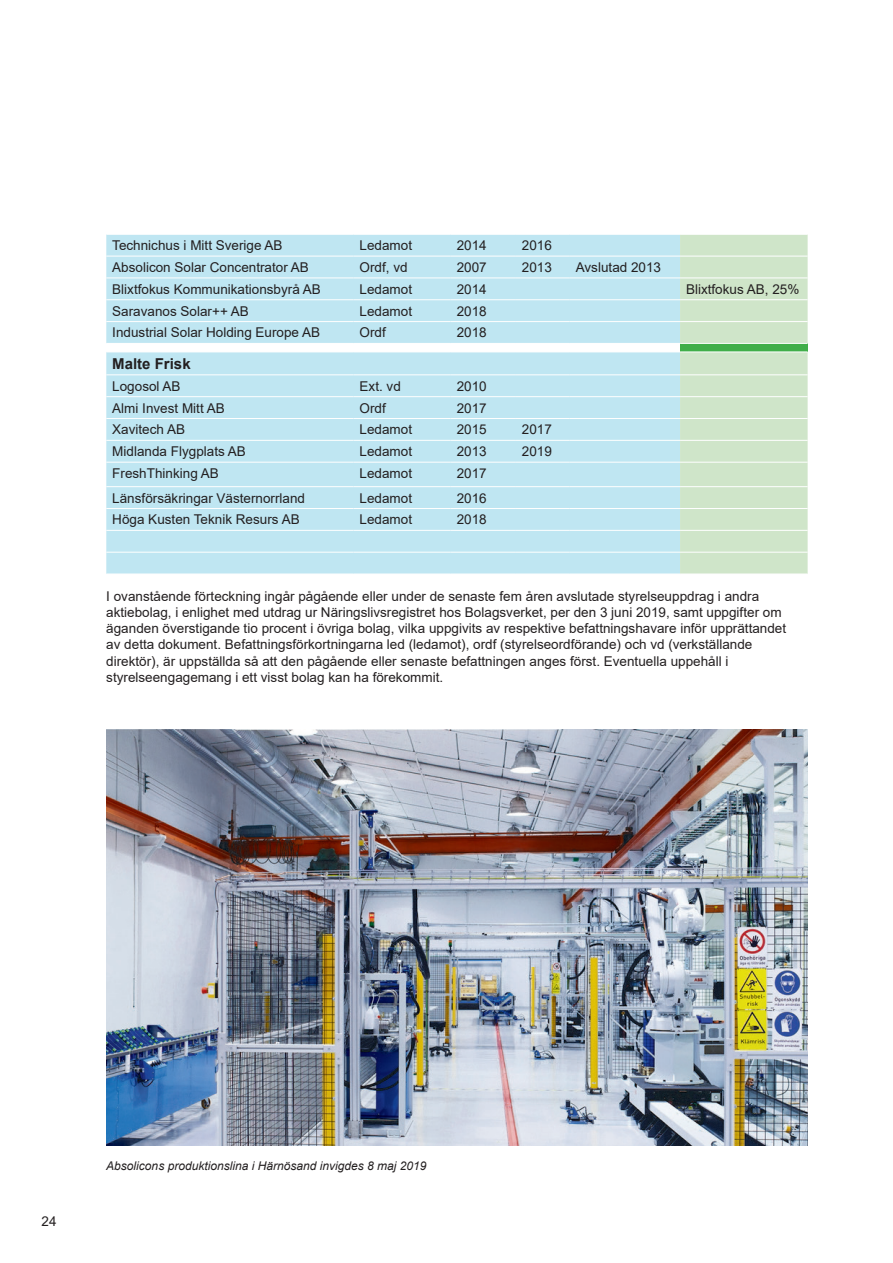
<style>
.page{position:relative;width:893px;height:1263px;background:#fff}
.page>*{position:absolute;margin:0;border:0;box-sizing:border-box;transform-origin:0 0}
.Rubrik_5__V{font:700 15px "Arial";color:#231f20}
.Rubrik_5__V-2{font:13.5px/16.2px "Arial";color:#231f20}
.Brödtext_NY__vit{font:italic 12px "Arial";color:#231f20}
.s1{color:#fff}
</style>
<div class="page">
<svg style="left:106px;top:235px;width:702px;height:339px"></svg>
<div style="left:680px;top:343px;width:128px;height:9px;background:#40ae49"></div>
<hr style="left:106px;top:256px;width:248px;height:1px;background:#fff">
<hr style="left:354px;top:256px;width:97px;height:1px;background:#fff">
<hr style="left:451px;top:256px;width:65px;height:1px;background:#fff">
<hr style="left:516px;top:256px;width:54px;height:1px;background:#fff">
<hr style="left:570px;top:256px;width:110px;height:1px;background:#fff">
<hr style="left:680px;top:256px;width:128px;height:1px;background:#fff">
<hr style="left:106px;top:278px;width:248px;height:1px;background:#fff">
<hr style="left:354px;top:278px;width:97px;height:1px;background:#fff">
<hr style="left:451px;top:278px;width:65px;height:1px;background:#fff">
<hr style="left:516px;top:278px;width:54px;height:1px;background:#fff">
<hr style="left:570px;top:278px;width:110px;height:1px;background:#fff">
<hr style="left:680px;top:278px;width:128px;height:1px;background:#fff">
<hr style="left:106px;top:299px;width:248px;height:1px;background:#fff">
<hr style="left:354px;top:299px;width:97px;height:1px;background:#fff">
<hr style="left:451px;top:299px;width:65px;height:1px;background:#fff">
<hr style="left:516px;top:299px;width:54px;height:1px;background:#fff">
<hr style="left:570px;top:299px;width:110px;height:1px;background:#fff">
<hr style="left:680px;top:299px;width:128px;height:1px;background:#fff">
<hr style="left:106px;top:321px;width:248px;height:1px;background:#fff">
<hr style="left:354px;top:321px;width:97px;height:1px;background:#fff">
<hr style="left:451px;top:321px;width:65px;height:1px;background:#fff">
<hr style="left:516px;top:321px;width:54px;height:1px;background:#fff">
<hr style="left:570px;top:321px;width:110px;height:1px;background:#fff">
<hr style="left:680px;top:321px;width:128px;height:1px;background:#fff">
<hr style="left:106px;top:343px;width:248px;height:1px;background:#fff">
<hr style="left:354px;top:343px;width:97px;height:1px;background:#fff">
<hr style="left:451px;top:343px;width:65px;height:1px;background:#fff">
<hr style="left:516px;top:343px;width:54px;height:1px;background:#fff">
<hr style="left:570px;top:343px;width:110px;height:1px;background:#fff">
<hr style="left:680px;top:343px;width:128px;height:1px;background:#fff">
<hr style="left:106px;top:352px;width:248px;height:1px;background:#fff">
<hr style="left:354px;top:352px;width:97px;height:1px;background:#fff">
<hr style="left:451px;top:352px;width:65px;height:1px;background:#fff">
<hr style="left:516px;top:352px;width:54px;height:1px;background:#fff">
<hr style="left:570px;top:352px;width:110px;height:1px;background:#fff">
<hr style="left:680px;top:352px;width:128px;height:1px;background:#fff">
<hr style="left:106px;top:374px;width:248px;height:1px;background:#fff">
<hr style="left:354px;top:374px;width:97px;height:1px;background:#fff">
<hr style="left:451px;top:374px;width:65px;height:1px;background:#fff">
<hr style="left:516px;top:374px;width:54px;height:1px;background:#fff">
<hr style="left:570px;top:374px;width:110px;height:1px;background:#fff">
<hr style="left:680px;top:374px;width:128px;height:1px;background:#fff">
<hr style="left:106px;top:396px;width:248px;height:1px;background:#fff">
<hr style="left:354px;top:396px;width:97px;height:1px;background:#fff">
<hr style="left:451px;top:396px;width:65px;height:1px;background:#fff">
<hr style="left:516px;top:396px;width:54px;height:1px;background:#fff">
<hr style="left:570px;top:396px;width:110px;height:1px;background:#fff">
<hr style="left:680px;top:396px;width:128px;height:1px;background:#fff">
<hr style="left:106px;top:418px;width:248px;height:1px;background:#fff">
<hr style="left:354px;top:418px;width:97px;height:1px;background:#fff">
<hr style="left:451px;top:418px;width:65px;height:1px;background:#fff">
<hr style="left:516px;top:418px;width:54px;height:1px;background:#fff">
<hr style="left:570px;top:418px;width:110px;height:1px;background:#fff">
<hr style="left:680px;top:418px;width:128px;height:1px;background:#fff">
<hr style="left:106px;top:440px;width:248px;height:1px;background:#fff">
<hr style="left:354px;top:440px;width:97px;height:1px;background:#fff">
<hr style="left:451px;top:440px;width:65px;height:1px;background:#fff">
<hr style="left:516px;top:440px;width:54px;height:1px;background:#fff">
<hr style="left:570px;top:440px;width:110px;height:1px;background:#fff">
<hr style="left:680px;top:440px;width:128px;height:1px;background:#fff">
<hr style="left:106px;top:462px;width:248px;height:1px;background:#fff">
<hr style="left:354px;top:462px;width:97px;height:1px;background:#fff">
<hr style="left:451px;top:462px;width:65px;height:1px;background:#fff">
<hr style="left:516px;top:462px;width:54px;height:1px;background:#fff">
<hr style="left:570px;top:462px;width:110px;height:1px;background:#fff">
<hr style="left:680px;top:462px;width:128px;height:1px;background:#fff">
<hr style="left:106px;top:486px;width:248px;height:1px;background:#fff">
<hr style="left:354px;top:486px;width:97px;height:1px;background:#fff">
<hr style="left:451px;top:486px;width:65px;height:1px;background:#fff">
<hr style="left:516px;top:486px;width:54px;height:1px;background:#fff">
<hr style="left:570px;top:486px;width:110px;height:1px;background:#fff">
<hr style="left:680px;top:486px;width:128px;height:1px;background:#fff">
<hr style="left:106px;top:508px;width:248px;height:1px;background:#fff">
<hr style="left:354px;top:508px;width:97px;height:1px;background:#fff">
<hr style="left:451px;top:508px;width:65px;height:1px;background:#fff">
<hr style="left:516px;top:508px;width:54px;height:1px;background:#fff">
<hr style="left:570px;top:508px;width:110px;height:1px;background:#fff">
<hr style="left:680px;top:508px;width:128px;height:1px;background:#fff">
<hr style="left:106px;top:530px;width:248px;height:1px;background:#fff">
<hr style="left:354px;top:530px;width:97px;height:1px;background:#fff">
<hr style="left:451px;top:530px;width:65px;height:1px;background:#fff">
<hr style="left:516px;top:530px;width:54px;height:1px;background:#fff">
<hr style="left:570px;top:530px;width:110px;height:1px;background:#fff">
<hr style="left:680px;top:530px;width:128px;height:1px;background:#fff">
<hr style="left:106px;top:552px;width:248px;height:1px;background:#fff">
<hr style="left:354px;top:552px;width:97px;height:1px;background:#fff">
<hr style="left:451px;top:552px;width:65px;height:1px;background:#fff">
<hr style="left:516px;top:552px;width:54px;height:1px;background:#fff">
<hr style="left:570px;top:552px;width:110px;height:1px;background:#fff">
<hr style="left:680px;top:552px;width:128px;height:1px;background:#fff">
<img style="left:106px;top:729px;width:702px;height:417px">
<p class="Rubrik_5__V-2" style="left:112px;top:237px;width:172px">Technichus i Mitt Sverige AB</p>
<p class="Rubrik_5__V-2" style="left:360px;top:237px;width:54px">Ledamot</p>
<p class="Rubrik_5__V-2" style="left:457px;top:237px;width:32px">2014</p>
<p class="Rubrik_5__V-2" style="left:522px;top:237px;width:32px">2016</p>
<p class="Rubrik_5__V-2" style="left:112px;top:259px;width:198px">Absolicon Solar Concentrator AB</p>
<p class="Rubrik_5__V-2" style="left:360px;top:259px;width:50px">Ordf, vd</p>
<p class="Rubrik_5__V-2" style="left:457px;top:259px;width:32px">2007</p>
<p class="Rubrik_5__V-2" style="left:522px;top:259px;width:32px">2013</p>
<p class="Rubrik_5__V-2" style="left:576px;top:259px;width:87px">Avslutad 2013</p>
<p class="Rubrik_5__V-2" style="left:112px;top:281px;width:210px">Blixtfokus Kommunikationsbyrå AB</p>
<p class="Rubrik_5__V-2" style="left:360px;top:281px;width:54px">Ledamot</p>
<p class="Rubrik_5__V-2" style="left:457px;top:281px;width:32px">2014</p>
<p class="Rubrik_5__V-2" style="left:686px;top:281px;width:115px">Blixtfokus AB, 25%</p>
<p class="Rubrik_5__V-2" style="left:112px;top:303px;width:138px">Saravanos Solar++ AB</p>
<p class="Rubrik_5__V-2" style="left:360px;top:303px;width:54px">Ledamot</p>
<p class="Rubrik_5__V-2" style="left:457px;top:303px;width:32px">2018</p>
<p class="Rubrik_5__V-2" style="left:112px;top:324px;width:209px">Industrial Solar Holding Europe AB</p>
<p class="Rubrik_5__V-2" style="left:360px;top:324px;width:28px">Ordf</p>
<p class="Rubrik_5__V-2" style="left:457px;top:324px;width:32px">2018</p>
<p class="Rubrik_5__V" style="left:112px;top:353px;width:80px">Malte Frisk</p>
<p class="Rubrik_5__V-2" style="left:112px;top:378px;width:70px">Logosol AB</p>
<p class="Rubrik_5__V-2" style="left:360px;top:378px;width:43px">Ext. vd</p>
<p class="Rubrik_5__V-2" style="left:457px;top:378px;width:32px">2010</p>
<p class="Rubrik_5__V-2" style="left:112px;top:400px;width:114px">Almi Invest Mitt AB</p>
<p class="Rubrik_5__V-2" style="left:360px;top:400px;width:28px">Ordf</p>
<p class="Rubrik_5__V-2" style="left:457px;top:400px;width:32px">2017</p>
<p class="Rubrik_5__V-2" style="left:112px;top:421px;width:74px">Xavitech AB</p>
<p class="Rubrik_5__V-2" style="left:360px;top:421px;width:54px">Ledamot</p>
<p class="Rubrik_5__V-2" style="left:457px;top:421px;width:32px">2015</p>
<p class="Rubrik_5__V-2" style="left:522px;top:421px;width:32px">2017</p>
<p class="Rubrik_5__V-2" style="left:112px;top:443px;width:135px">Midlanda Flygplats AB</p>
<p class="Rubrik_5__V-2" style="left:360px;top:443px;width:54px">Ledamot</p>
<p class="Rubrik_5__V-2" style="left:457px;top:443px;width:32px">2013</p>
<p class="Rubrik_5__V-2" style="left:522px;top:443px;width:32px">2019</p>
<p class="Rubrik_5__V-2" style="left:112px;top:465px;width:108px">FreshThinking AB</p>
<p class="Rubrik_5__V-2" style="left:360px;top:465px;width:54px">Ledamot</p>
<p class="Rubrik_5__V-2" style="left:457px;top:465px;width:32px">2017</p>
<p class="Rubrik_5__V-2" style="left:112px;top:490px;width:194px">Länsförsäkringar Västernorrland</p>
<p class="Rubrik_5__V-2" style="left:360px;top:490px;width:54px">Ledamot</p>
<p class="Rubrik_5__V-2" style="left:457px;top:490px;width:32px">2016</p>
<p class="Rubrik_5__V-2" style="left:112px;top:511px;width:189px">Höga Kusten Teknik Resurs AB</p>
<p class="Rubrik_5__V-2" style="left:360px;top:511px;width:54px">Ledamot</p>
<p class="Rubrik_5__V-2" style="left:457px;top:511px;width:32px">2018</p>
<p class="Rubrik_5__V-2" style="left:106px;top:588px;width:681px">I ovanstående förteckning ingår pågående eller under de senaste fem åren avslutade styrelseuppdrag i andra aktiebolag, i enlighet med utdrag ur Näringslivsregistret hos Bolagsverket, per den 3 juni 2019, samt uppgifter om äganden överstigande tio procent i övriga bolag, vilka uppgivits av respektive befattningshavare inför upprättandet av detta dokument. Befattningsförkortningarna led (ledamot), ordf (styrelseordförande) och vd (verkställande direktör), är uppställda så att den pågående eller senaste befattningen anges först. Eventuella uppehåll i styrelseengagemang i ett visst bolag kan ha förekommit.</p>
<p class="Rubrik_5__V-2" style="left:34px;top:1213px;width:24px"><span class="s1">2</span>24</p>
<p class="Brödtext_NY__vit" style="left:106px;top:1158px;width:322px">Absolicons produktionslina i Härnösand invigdes 8 maj 2019</p>
</div>
